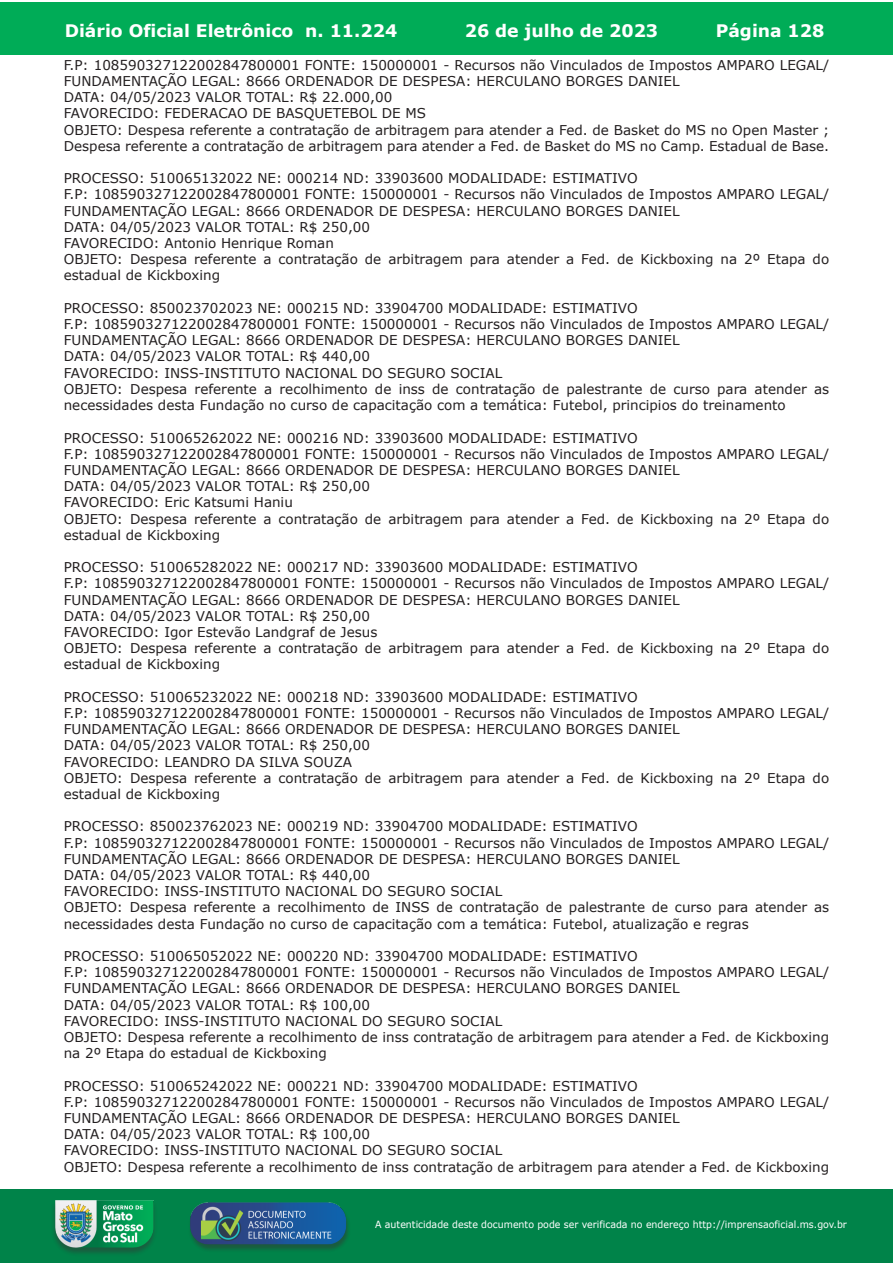
<style>
.page{position:relative;width:893px;height:1263px;background:#fff}
.page>*{position:absolute;margin:0;border:0;box-sizing:border-box;transform-origin:0 0}
.t1{font:700 17.25px "Verdana";color:#fff}
.t2{font:13.5px/16.2px "Verdana";color:#231f20}
.t3{font:9.9px "Verdana";color:#fff;scale:.95 1}
</style>
<div class="page">
<div style="left:0;top:2px;width:893px;height:53px;background:#00ac57"></div>
<div style="left:1px;top:1189px;width:892px;height:74px;background:#008349"></div>
<img style="left:49px;top:1198px;width:111px;height:61px">
<img style="left:185px;top:1201px;width:168px;height:54px">
<p class="t1" style="left:65px;top:18px;width:334px">Diário Oficial Eletrônico n. 11.224</p>
<p class="t1" style="left:465px;top:18px;width:195px">26 de julho de 2023</p>
<p class="t1" style="left:716px;top:18px;width:110px">Página 128</p>
<p class="t2" style="left:64px;top:57px;width:767px">F.P: 108590327122002847800001 FONTE: 150000001 - Recursos não Vinculados de Impostos AMPARO LEGAL/ FUNDAMENTAÇÃO LEGAL: 8666 ORDENADOR DE DESPESA: HERCULANO BORGES DANIEL<br>DATA: 04/05/2023 VALOR TOTAL: R$ 22.000,00<br>FAVORECIDO: FEDERACAO DE BASQUETEBOL DE MS<br>OBJETO: Despesa referente a contratação de arbitragem para atender a Fed. de Basket do MS no Open Master ; Despesa referente a contratação de arbitragem para atender a Fed. de Basket do MS no Camp. Estadual de Base.</p>
<p class="t2" style="left:64px;top:170px;width:767px">PROCESSO: 510065132022 NE: 000214 ND: 33903600 MODALIDADE: ESTIMATIVO<br>F.P: 108590327122002847800001 FONTE: 150000001 - Recursos não Vinculados de Impostos AMPARO LEGAL/ FUNDAMENTAÇÃO LEGAL: 8666 ORDENADOR DE DESPESA: HERCULANO BORGES DANIEL<br>DATA: 04/05/2023 VALOR TOTAL: R$ 250,00<br>FAVORECIDO: Antonio Henrique Roman<br>OBJETO: Despesa referente a contratação de arbitragem para atender a Fed. de Kickboxing na 2º Etapa do estadual de Kickboxing</p>
<p class="t2" style="left:64px;top:300px;width:767px">PROCESSO: 850023702023 NE: 000215 ND: 33904700 MODALIDADE: ESTIMATIVO<br>F.P: 108590327122002847800001 FONTE: 150000001 - Recursos não Vinculados de Impostos AMPARO LEGAL/ FUNDAMENTAÇÃO LEGAL: 8666 ORDENADOR DE DESPESA: HERCULANO BORGES DANIEL<br>DATA: 04/05/2023 VALOR TOTAL: R$ 440,00<br>FAVORECIDO: INSS-INSTITUTO NACIONAL DO SEGURO SOCIAL<br>OBJETO: Despesa referente a recolhimento de inss de contratação de palestrante de curso para atender as necessidades desta Fundação no curso de capacitação com a temática: Futebol, principios do treinamento</p>
<p class="t2" style="left:64px;top:429px;width:767px">PROCESSO: 510065262022 NE: 000216 ND: 33903600 MODALIDADE: ESTIMATIVO<br>F.P: 108590327122002847800001 FONTE: 150000001 - Recursos não Vinculados de Impostos AMPARO LEGAL/ FUNDAMENTAÇÃO LEGAL: 8666 ORDENADOR DE DESPESA: HERCULANO BORGES DANIEL<br>DATA: 04/05/2023 VALOR TOTAL: R$ 250,00<br>FAVORECIDO: Eric Katsumi Haniu<br>OBJETO: Despesa referente a contratação de arbitragem para atender a Fed. de Kickboxing na 2º Etapa do estadual de Kickboxing</p>
<p class="t2" style="left:64px;top:559px;width:767px">PROCESSO: 510065282022 NE: 000217 ND: 33903600 MODALIDADE: ESTIMATIVO<br>F.P: 108590327122002847800001 FONTE: 150000001 - Recursos não Vinculados de Impostos AMPARO LEGAL/ FUNDAMENTAÇÃO LEGAL: 8666 ORDENADOR DE DESPESA: HERCULANO BORGES DANIEL<br>DATA: 04/05/2023 VALOR TOTAL: R$ 250,00<br>FAVORECIDO: Igor Estevão Landgraf de Jesus<br>OBJETO: Despesa referente a contratação de arbitragem para atender a Fed. de Kickboxing na 2º Etapa do estadual de Kickboxing</p>
<p class="t2" style="left:64px;top:689px;width:767px">PROCESSO: 510065232022 NE: 000218 ND: 33903600 MODALIDADE: ESTIMATIVO<br>F.P: 108590327122002847800001 FONTE: 150000001 - Recursos não Vinculados de Impostos AMPARO LEGAL/ FUNDAMENTAÇÃO LEGAL: 8666 ORDENADOR DE DESPESA: HERCULANO BORGES DANIEL<br>DATA: 04/05/2023 VALOR TOTAL: R$ 250,00<br>FAVORECIDO: LEANDRO DA SILVA SOUZA<br>OBJETO: Despesa referente a contratação de arbitragem para atender a Fed. de Kickboxing na 2º Etapa do estadual de Kickboxing</p>
<p class="t2" style="left:64px;top:818px;width:767px">PROCESSO: 850023762023 NE: 000219 ND: 33904700 MODALIDADE: ESTIMATIVO<br>F.P: 108590327122002847800001 FONTE: 150000001 - Recursos não Vinculados de Impostos AMPARO LEGAL/ FUNDAMENTAÇÃO LEGAL: 8666 ORDENADOR DE DESPESA: HERCULANO BORGES DANIEL<br>DATA: 04/05/2023 VALOR TOTAL: R$ 440,00<br>FAVORECIDO: INSS-INSTITUTO NACIONAL DO SEGURO SOCIAL<br>OBJETO: Despesa referente a recolhimento de INSS de contratação de palestrante de curso para atender as necessidades desta Fundação no curso de capacitação com a temática: Futebol, atualização e regras</p>
<p class="t2" style="left:64px;top:948px;width:767px">PROCESSO: 510065052022 NE: 000220 ND: 33904700 MODALIDADE: ESTIMATIVO<br>F.P: 108590327122002847800001 FONTE: 150000001 - Recursos não Vinculados de Impostos AMPARO LEGAL/ FUNDAMENTAÇÃO LEGAL: 8666 ORDENADOR DE DESPESA: HERCULANO BORGES DANIEL<br>DATA: 04/05/2023 VALOR TOTAL: R$ 100,00<br>FAVORECIDO: INSS-INSTITUTO NACIONAL DO SEGURO SOCIAL<br>OBJETO: Despesa referente a recolhimento de inss contratação de arbitragem para atender a Fed. de Kickboxing na 2º Etapa do estadual de Kickboxing</p>
<p class="t2" style="left:64px;top:1077px;width:767px">PROCESSO: 510065242022 NE: 000221 ND: 33904700 MODALIDADE: ESTIMATIVO<br>F.P: 108590327122002847800001 FONTE: 150000001 - Recursos não Vinculados de Impostos AMPARO LEGAL/ FUNDAMENTAÇÃO LEGAL: 8666 ORDENADOR DE DESPESA: HERCULANO BORGES DANIEL<br>DATA: 04/05/2023 VALOR TOTAL: R$ 100,00<br>FAVORECIDO: INSS-INSTITUTO NACIONAL DO SEGURO SOCIAL<br>OBJETO: Despesa referente a recolhimento de inss contratação de arbitragem para atender a Fed. de Kickboxing</p>
<p class="t3" style="left:375px;top:1218px;width:498px">A autenticidade deste documento pode ser verificada no endereço http://imprensaoficial.ms.gov.br</p>
</div>
